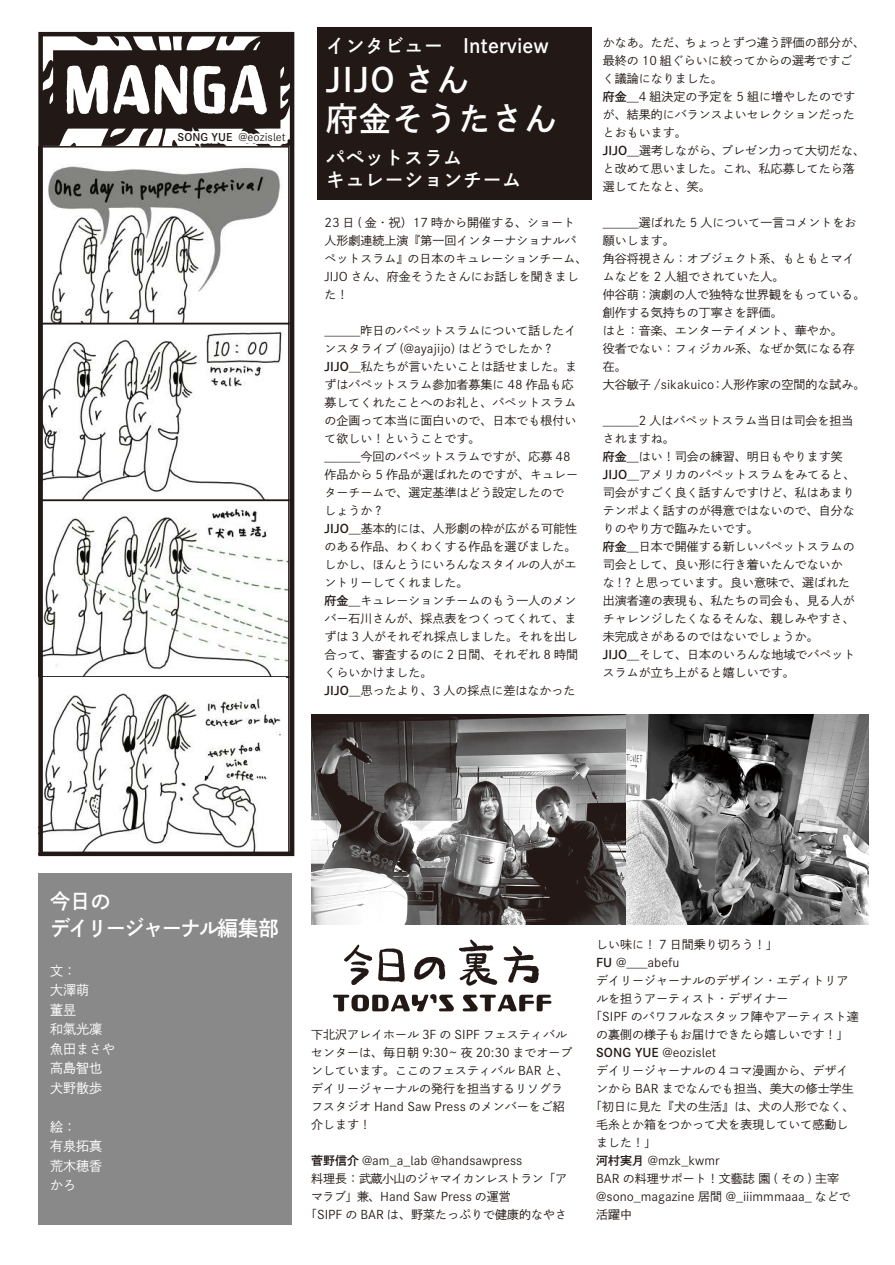
<style>
.page{position:relative;width:895px;height:1265px;background:#fff}
.page>*{position:absolute;margin:0;border:0;box-sizing:border-box;transform-origin:0 0}
.t1{font:33px/39px "DNP Shuei Go Gin Std B";letter-spacing:.04em;color:#fff;scale:.96 1}
.t2{font:21px/27px "DNP Shuei Go Gin Std B";letter-spacing:-.08em;color:#fff;scale:.96 1}
.t3{font:19.5px/22.5px "DNP Shuei Go Gin Std B";letter-spacing:.04em;color:#fff;scale:.96 1}
.t4{font:19.5px "DNP Shuei Go Gin Std B";color:#fff;scale:.96 1}
.t5{font:13.5px/19.5px "DNP Shuei Go Gin Std L";color:#fff;scale:.96 1}
.t6{font:12px/18px "DNP Shuei Go Gin Std L";color:#221815}
.t7{font:12px "DNP Shuei Go Gin Std L";letter-spacing:-.04em;color:#221815}
.t8{font:10.5px "DNP Shuei Go Gin Std L";color:#221815}
.s1{font-family:"DNP Shuei Go Gin Std B"}
</style>
<div class="page">
<div style="left:39px;top:873px;width:253px;height:351px;background:#898989"></div>
<div style="left:318px;top:27px;width:274px;height:173px;background:#221815"></div>
<img style="left:48px;top:166px;width:233px;height:155px">
<img style="left:43px;top:332px;width:243px;height:342px">
<div style="left:38px;top:146px;width:251px;height:178px;border:2px solid #221815"></div>
<div style="left:38px;top:323px;width:251px;height:178px;border:2px solid #221815"></div>
<div style="left:38px;top:499px;width:251px;height:178px;border:2px solid #221815"></div>
<div style="left:38px;top:676px;width:251px;height:178px;border:2px solid #221815"></div>
<img style="left:43px;top:678px;width:243px;height:173px">
<div style="left:38px;top:32px;width:256px;height:824px;border:4px solid #221815"></div>
<img style="left:311px;top:714px;width:557px;height:210px">
<svg style="left:40px;top:33px;width:252px;height:123px"></svg>
<svg style="left:503px;top:946px;width:36px;height:37px"></svg>
<svg style="left:378px;top:948px;width:27px;height:34px"></svg>
<svg style="left:414px;top:956px;width:31px;height:23px"></svg>
<svg style="left:459px;top:939px;width:38px;height:47px"></svg>
<svg style="left:462px;top:994px;width:89px;height:17px"></svg>
<svg style="left:344px;top:944px;width:28px;height:41px"></svg>
<svg style="left:333px;top:994px;width:121px;height:17px"></svg>
<p class="t8" style="left:177px;top:130px;width:110px"><span class="s1">SONG YUE</span> @eozislet</p>
<h3 class="t4" style="left:326px;top:32px;width:233px">インタビュー　Interview</h3>
<h1 class="t1" style="left:326px;top:59px;width:242px">JIJO さん<br>府金そうたさん</h1>
<h3 class="t3" style="left:326px;top:146px;width:204px">パペットスラム<br>キュレーションチーム</h3>
<p class="t6" style="left:324px;top:213px;width:264px">23 日 ( 金・祝）17 時から開催する、ショート人形劇連続上演『第一回インターナショナルパペットスラム』の日本のキュレーションチーム、<br>JIJO さん、府金そうたさんにお話しを聞きました！</p>
<p class="t6" style="left:324px;top:321px;width:255px">＿＿＿昨日のパペットスラムについて話したインスタライブ (@ayajijo) はどうでしたか？<br><span class="s1">JIJO</span>＿私たちが言いたいことは話せました。まずはパペットスラム参加者募集に 48 作品も応募してくれたことへのお礼と、パペットスラムの企画って本当に面白いので、日本でも根付いて欲しい！ということです。<br>＿＿＿今回のパペットスラムですが、応募 48作品から 5 作品が選ばれたのですが、キュレーターチームで、選定基準はどう設定したのでしょうか？<br><span class="s1">JIJO</span>＿基本的には、人形劇の枠が広がる可能性のある作品、わくわくする作品を選びました。しかし、ほんとうにいろんなスタイルの人がエントリーしてくれました。<br><span class="s1">府金</span>＿キュレーションチームのもう一人のメンバー石川さんが、採点表をつくってくれて、まずは 3 人がそれぞれ採点しました。それを出し合って、審査するのに２日間、それぞれ 8 時間くらいかけました。<br><span class="s1">JIJO</span>＿思ったより、3 人の採点に差はなかった</p>
<p class="t6" style="left:602px;top:33px;width:264px">かなあ。ただ、ちょっとずつ違う評価の部分が、最終の 10 組ぐらいに絞ってからの選考ですごく議論になりました。<br><span class="s1">府金</span>＿4 組決定の予定を 5 組に増やしたのですが、結果的にバランスよいセレクションだったとおもいます。<br><span class="s1">JIJO</span>＿選考しながら、プレゼン力って大切だな、と改めて思いました。これ、私応募してたら落選してたなと、笑。</p>
<p class="t6" style="left:602px;top:213px;width:264px">＿＿＿選ばれた 5 人について一言コメントをお願いします。<br>角谷将視さん：オブジェクト系、もともとマイムなどを 2 人組でされていた人。<br>仲谷萌：演劇の人で独特な世界観をもっている。創作する気持ちの丁寧さを評価。<br>はと：音楽、エンターテイメント、華やか。<br>役者でない：フィジカル系、なぜか気になる存在。<br>大谷敏子 /sikakuico：人形作家の空間的な試み。</p>
<p class="t6" style="left:602px;top:411px;width:254px">＿＿＿2 人はパペットスラム当日は司会を担当されますね。<br><span class="s1">府金</span>＿はい！司会の練習、明日もやります笑<br><span class="s1">JIJO＿</span>アメリカのパペットスラムをみてると、司会がすごく良く話すんですけど、私はあまりテンポよく話すのが得意ではないので、自分なりのやり方で臨みたいです。<br><span class="s1">府金</span>＿日本で開催する新しいパペットスラムの司会として、良い形に行き着いたんでないかな ! ? と思っています。良い意味で、選ばれた出演者達の表現も、私たちの司会も、見る人がチャレンジしたくなるそんな、親しみやすさ、未完成さがあるのではないでしょうか。<br><span class="s1">JIJO</span>＿そして、日本のいろんな地域でパペットスラムが立ち上がると嬉しいです。</p>
<h2 class="t2" style="left:50px;top:887px;width:240px">今日の<br>デイリージャーナル編集部</h2>
<p class="t5" style="left:50px;top:960px;width:69px">文：<br>大澤萌<br>董昱<br>和氣光凜魚田まさや高島智也犬野散歩</p>
<p class="t5" style="left:50px;top:1116px;width:56px">絵：<br>有泉拓真荒木穂香かろ</p>
<p class="t6" style="left:311px;top:1025px;width:263px">下北沢アレイホール 3F の SIPF フェスティバルセンターは、毎日朝 9:30~ 夜 20:30 までオープンしています。ここのフェスティバル BAR と、デイリージャーナルの発行を担当するリソグラフスタジオ Hand Saw Press のメンバーをご紹介します！</p>
<p class="t6" style="left:311px;top:1151px;width:213px"><span class="s1">菅野信介</span> @am_a_lab @handsawpress</p>
<p class="t7" style="left:311px;top:1170px;width:257px">料理長：武蔵小山のジャマイカンレストラン「ア</p>
<p class="t6" style="left:311px;top:1187px;width:201px">マラブ」兼、Hand Saw Press の運営</p>
<p class="t6" style="left:305px;top:1205px;width:263px">「SIPF の BAR は、野菜たっぷりで健康的なやさ</p>
<p class="t6" style="left:596px;top:935px;width:183px">しい味に！ 7 日間乗り切ろう！」</p>
<p class="t6" style="left:596px;top:953px;width:85px"><span class="s1">FU</span> @___abefu</p>
<p class="t6" style="left:596px;top:971px;width:253px">デイリージャーナルのデザイン・エディトリア</p>
<p class="t6" style="left:596px;top:989px;width:193px">ルを担うアーティスト・デザイナー</p>
<p class="t6" style="left:590px;top:1007px;width:270px">「SIPF のパワフルなスタッフ陣やアーティスト達</p>
<p class="t6" style="left:596px;top:1025px;width:253px">の裏側の様子もお届けできたら嬉しいです！」</p>
<p class="t6" style="left:596px;top:1043px;width:121px"><span class="s1">SONG YUE</span> @eozislet</p>
<p class="t6" style="left:596px;top:1061px;width:253px">デイリージャーナルの４コマ漫画から、デザイ</p>
<p class="t6" style="left:596px;top:1079px;width:259px">ンから BAR までなんでも担当、美大の修士学生</p>
<p class="t6" style="left:590px;top:1097px;width:265px">「初日に見た『犬の生活』は、犬の人形でなく、</p>
<p class="t6" style="left:596px;top:1115px;width:253px">毛糸とか箱をつかって犬を表現していて感動し</p>
<p class="t6" style="left:596px;top:1133px;width:61px">ました！」</p>
<p class="t6" style="left:596px;top:1151px;width:125px"><span class="s1">河村実月</span> @mzk_kwmr</p>
<p class="t6" style="left:596px;top:1169px;width:244px">BAR の料理サポート！文藝誌 園 ( その ) 主宰</p>
<p class="t6" style="left:596px;top:1187px;width:256px">@sono_magazine 居間 @_iiimmmaaa_ などで</p>
<p class="t6" style="left:596px;top:1205px;width:37px">活躍中</p>
</div>
